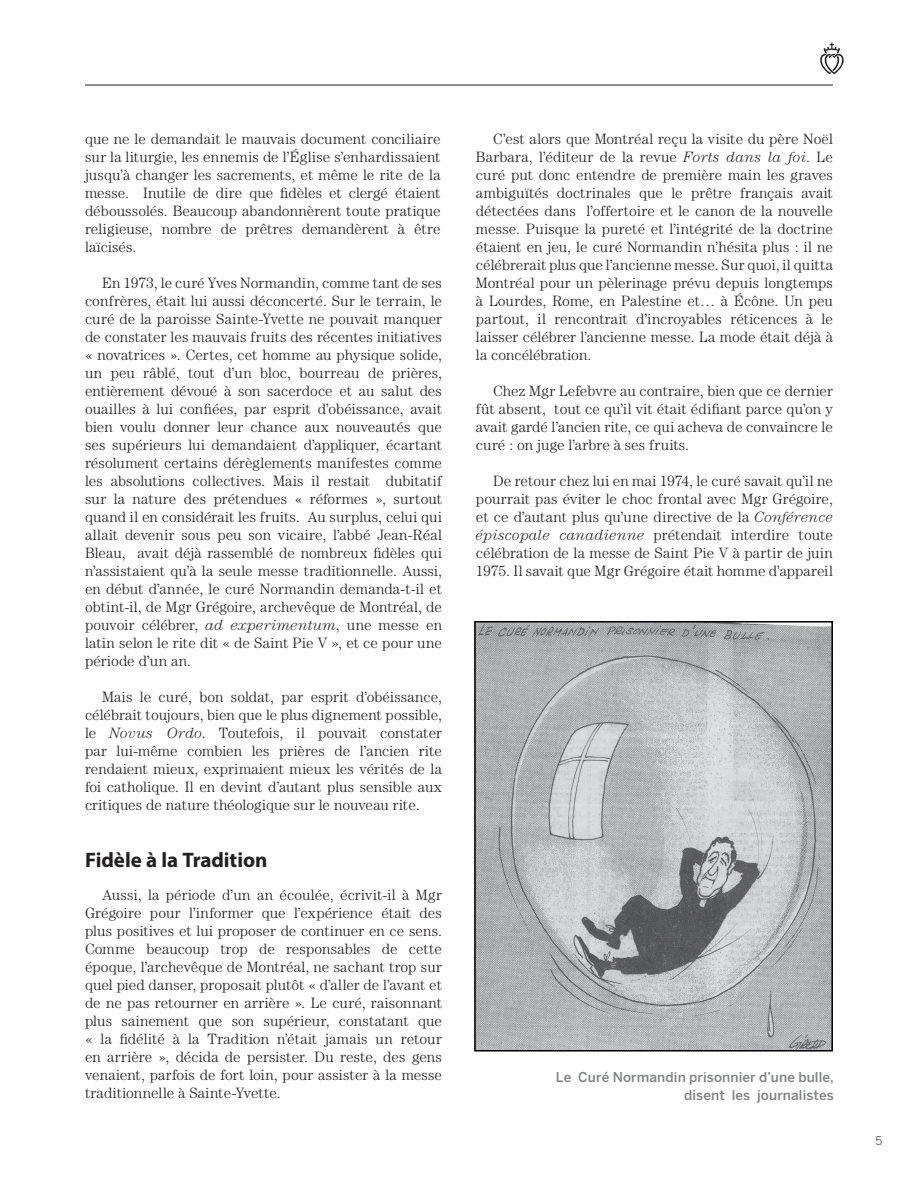
<style>
.page{position:relative;width:918px;height:1188px;background:#fff}
.page>*{position:absolute;margin:0;border:0;box-sizing:border-box;transform-origin:0 0}
.t1{font:700 21px "Myriad Pro";color:#231f20}
.t2{font:300 15px/18px "Century Std";letter-spacing:.005em;color:#231f20;text-align:justify}
.t3{font:500 13.5px/18px "Benton Sans";letter-spacing:.005em;color:#808285;text-align:right}
.t4{font:300 12px "Benton Sans";color:#231f20}
.s1{font-style:italic}
</style>
<div class="page">
<hr style="left:85px;top:85px;width:748px;height:1px;background:#231f20">
<svg style="left:820px;top:43px;width:24px;height:31px"></svg>
<img style="left:477px;top:624px;width:353px;height:425px">
<div style="left:474px;top:621px;width:359px;height:431px;border:2px solid #000"></div>
<p class="t2" style="left:85px;top:130px;width:357px">que ne le demandait le mauvais document conciliaire sur la liturgie, les ennemis de l’Église s’enhardissaient jusqu’à changer les sacrements, et même le rite de la messe. Inutile de dire que fidèles et clergé étaient déboussolés. Beaucoup abandonnèrent toute pratique religieuse, nombre de prêtres demandèrent à être laïcisés.</p>
<p class="t2" style="left:85px;top:274px;width:359px;text-indent:17px">En 1973, le curé Yves Normandin, comme tant de ses confrères, était lui aussi déconcerté. Sur le terrain, le curé de la paroisse Sainte-Yvette ne pouvait manquer de constater les mauvais fruits des récentes initiatives « novatrices ». Certes, cet homme au physique solide, un peu râblé, tout d’un bloc, bourreau de prières, entièrement dévoué à son sacerdoce et au salut des ouailles à lui confiées, par esprit d’obéissance, avait bien voulu donner leur chance aux nouveautés que ses supérieurs lui demandaient d’appliquer, écartant résolument certains dérèglements manifestes comme les absolutions collectives. Mais il restait dubitatif sur la nature des prétendues « réformes », surtout quand il en considérait les fruits. Au surplus, celui qui allait devenir sous peu son vicaire, l’abbé Jean-Réal Bleau, avait déjà rassemblé de nombreux fidèles qui n’assistaient qu’à la seule messe traditionnelle. Aussi, en début d’année, le curé Normandin demanda-t-il et obtint-il, de Mgr Grégoire, archevêque de Montréal, de pouvoir célébrer, <span class="s1">ad experimentum</span>, une messe en latin selon le rite dit « de Saint Pie V », et ce pour une période d’un an.</p>
<p class="t2" style="left:85px;top:688px;width:359px;text-indent:17px">Mais le curé, bon soldat, par esprit d’obéissance, célébrait toujours, bien que le plus dignement possible, le <span class="s1">Novus Ordo</span>. Toutefois, il pouvait constater par lui-même combien les prières de l’ancien rite rendaient mieux, exprimaient mieux les vérités de la foi catholique. Il en devint d’autant plus sensible aux critiques de nature théologique sur le nouveau rite.</p>
<h1 class="t1" style="left:85px;top:846px;width:184px">Fidèle à la Tradition</h1>
<p class="t2" style="left:85px;top:886px;width:358px;text-indent:17px">Aussi, la période d’un an écoulée, écrivit-il à Mgr Grégoire pour l’informer que l’expérience était des plus positives et lui proposer de continuer en ce sens.<br>Comme beaucoup trop de responsables de cette époque, l’archevêque de Montréal, ne sachant trop sur quel pied danser, proposait plutôt « d’aller de l’avant et de ne pas retourner en arrière ». Le curé, raisonnant plus sainement que son supérieur, constatant que « la fidélité à la Tradition n’était jamais un retour en arrière », décida de persister. Du reste, des gens venaient, parfois de fort loin, pour assister à la messe traditionnelle à Sainte-Yvette.</p>
<p class="t2" style="left:476px;top:130px;width:358px;text-indent:17px">C’est alors que Montréal reçu la visite du père Noël Barbara, l’éditeur de la revue <span class="s1">Forts dans la foi</span>. Le curé put donc entendre de première main les graves ambiguïtés doctrinales que le prêtre français avait détectées dans l’offertoire et le canon de la nouvelle messe. Puisque la pureté et l’intégrité de la doctrine étaient en jeu, le curé Normandin n’hésita plus : il ne célébrerait plus que l’ancienne messe. Sur quoi, il quitta Montréal pour un pèlerinage prévu depuis longtemps à Lourdes, Rome, en Palestine et… à Écône. Un peu partout, il rencontrait d’incroyables réticences à le laisser célébrer l’ancienne messe. La mode était déjà à la concélébration.</p>
<p class="t2" style="left:476px;top:382px;width:359px;text-indent:17px">Chez Mgr Lefebvre au contraire, bien que ce dernier fût absent, tout ce qu’il vit était édifiant parce qu’on y avait gardé l’ancien rite, ce qui acheva de convaincre le curé : on juge l’arbre à ses fruits.</p>
<p class="t2" style="left:476px;top:472px;width:358px;text-indent:17px">De retour chez lui en mai 1974, le curé savait qu’il ne pourrait pas éviter le choc frontal avec Mgr Grégoire, et ce d’autant plus qu’une directive de la <span class="s1">Conférence épiscopale canadienne</span> prétendait interdire toute célébration de la messe de Saint Pie V à partir de juin 1975. Il savait que Mgr Grégoire était homme d’appareil</p>
<p class="t3" style="left:556px;top:1068px;width:280px">Le Curé Normandin prisonnier d’une bulle, disent les journalistes</p>
<p class="t4" style="left:875px;top:1134px;width:8px">5</p>
</div>
